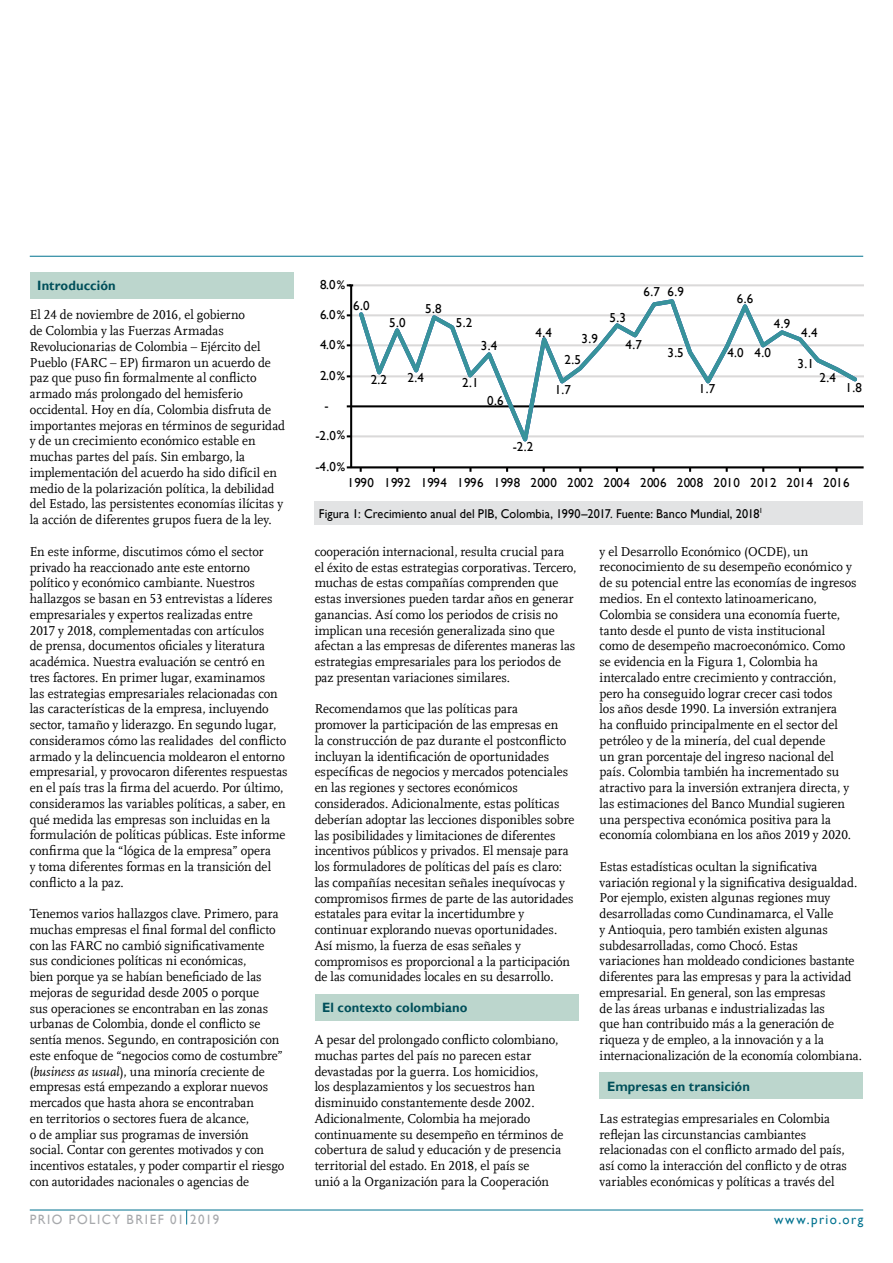
<style>
.page{position:relative;width:893px;height:1263px;background:#fff}
.page>*{position:absolute;margin:0;border:0;box-sizing:border-box;transform-origin:0 0}
.t1{font:13.5px/15.8px "Scala Offc Pro";color:#000;scale:.96 1}
.t2{font:700 13.5px "Gill Sans";letter-spacing:.01em;color:#004f5a;scale:.96 1}
.t3{font:13.5px "Gill Sans";letter-spacing:.12em;color:#a7a9ac;scale:.96 1}
.t4{font:13.5px "Gill Sans";letter-spacing:.115em;color:#00728f;scale:.96 1}
.t5{font:13.05px/27.3px "Gill Sans";letter-spacing:.04em;color:#000}
.t6{font:12.75px "Gill Sans";letter-spacing:.01em;color:#000;scale:.96 1}
.s1{font-style:italic}
.s2{font-size:12.45px}
</style>
<div class="page">
<hr style="left:30px;top:256px;width:833px;height:1px;background:#00728f">
<hr style="left:30px;top:1209px;width:833px;height:1px;background:#00728f">
<svg style="left:186px;top:1210px;width:1px;height:14px"></svg>
<div style="left:30px;top:272px;width:263px;height:27px;background:#bcd6cd"></div>
<div style="left:315px;top:994px;width:263px;height:26px;background:#bcd6cd"></div>
<div style="left:600px;top:1072px;width:263px;height:27px;background:#bcd6cd"></div>
<div style="left:315px;top:502px;width:548px;height:23px;background:#e2e3e4"></div>
<hr style="left:351px;top:284px;width:512px;height:2px;background:#dad9d9">
<hr style="left:351px;top:314px;width:512px;height:2px;background:#dad9d9">
<hr style="left:351px;top:344px;width:512px;height:2px;background:#dad9d9">
<hr style="left:351px;top:375px;width:512px;height:2px;background:#dad9d9">
<hr style="left:351px;top:435px;width:512px;height:2px;background:#dad9d9">
<hr style="left:350px;top:285px;width:2px;height:182px;background:#000">
<hr style="left:351px;top:405px;width:512px;height:2px;background:#000">
<svg style="left:356px;top:299px;width:505px;height:143px"></svg>
<hr style="left:351px;top:466px;width:512px;height:2px;background:#000">
<p class="t2" style="left:37px;top:278px;width:83px">Introducción</p>
<p class="t1" style="left:30px;top:307px;width:267px">El 24 de noviembre de 2016, el gobierno<br>de Colombia y las Fuerzas Armadas Revolucionarias de Colombia – Ejército del Pueblo (FARC – EP) firmaron un acuerdo de paz que puso fin formalmente al conflicto armado más prolongado del hemisferio occidental. Hoy en día, Colombia disfruta de importantes mejoras en términos de seguridad y de un crecimiento económico estable en muchas partes del país. Sin embargo, la implementación del acuerdo ha sido difícil en medio de la polarización política, la debilidad del Estado, las persistentes economías ilícitas y la acción de diferentes grupos fuera de la ley.</p>
<p class="t1" style="left:30px;top:543px;width:270px">En este informe, discutimos cómo el sector privado ha reaccionado ante este entorno político y económico cambiante. Nuestros hallazgos se basan en 53 entrevistas a líderes empresariales y expertos realizadas entre<br>2017 y 2018, complementadas con artículos<br>de prensa, documentos oficiales y literatura académica. Nuestra evaluación se centró en tres factores. En primer lugar, examinamos<br>las estrategias empresariales relacionadas con las características de la empresa, incluyendo sector, tamaño y liderazgo. En segundo lugar, consideramos cómo las realidades del conflicto armado y la delincuencia moldearon el entorno empresarial, y provocaron diferentes respuestas en el país tras la firma del acuerdo. Por último, consideramos las variables políticas, a saber, en qué medida las empresas son incluidas en la formulación de políticas públicas. Este informe confirma que la “lógica de la empresa” opera<br>y toma diferentes formas en la transición del conflicto a la paz.</p>
<p class="t1" style="left:30px;top:906px;width:267px">Tenemos varios hallazgos clave. Primero, para muchas empresas el final formal del conflicto con las FARC no cambió significativamente sus condiciones políticas ni económicas,<br>bien porque ya se habían beneficiado de las mejoras de seguridad desde 2005 o porque<br>sus operaciones se encontraban en las zonas urbanas de Colombia, donde el conflicto se sentía menos. Segundo, en contraposición con este enfoque de “negocios como de costumbre” (<span class="s1">business as usual</span>), una minoría creciente de empresas está empezando a explorar nuevos mercados que hasta ahora se encontraban<br>en territorios o sectores fuera de alcance,<br>o de ampliar sus programas de inversión social. Contar con gerentes motivados y con incentivos estatales, y poder compartir el riesgo con autoridades nacionales o agencias de</p>
<p class="t5" style="left:320px;top:271px;width:27px">8.0<span class="s2">%</span></p>
<p class="t5" style="left:320px;top:301px;width:27px">6.0<span class="s2">%</span></p>
<p class="t5" style="left:320px;top:332px;width:27px">4.0<span class="s2">%</span></p>
<p class="t5" style="left:320px;top:362px;width:27px">2.0<span class="s2">%</span></p>
<p class="t5" style="left:353px;top:292px;width:18px">6.0</p>
<p class="t5" style="left:389px;top:309px;width:18px">5.0</p>
<p class="t5" style="left:425px;top:295px;width:18px">5.8</p>
<p class="t5" style="left:371px;top:366px;width:18px">2.2</p>
<p class="t5" style="left:408px;top:364px;width:18px">2.4</p>
<p class="t5" style="left:325px;top:392px;width:6px">-</p>
<p class="t5" style="left:315px;top:423px;width:31px">-2.0<span class="s2">%</span></p>
<p class="t5" style="left:315px;top:453px;width:31px">-4.0<span class="s2">%</span></p>
<p class="t5" style="left:456px;top:309px;width:18px">5.2</p>
<p class="t5" style="left:481px;top:333px;width:18px">3.4</p>
<p class="t5" style="left:462px;top:369px;width:18px">2.1</p>
<p class="t5" style="left:487px;top:387px;width:18px">0.6</p>
<p class="t5" style="left:535px;top:319px;width:18px">4.4</p>
<p class="t5" style="left:582px;top:325px;width:18px">3.9</p>
<p class="t5" style="left:565px;top:347px;width:18px">2.5</p>
<p class="t5" style="left:555px;top:376px;width:18px">1.7</p>
<p class="t5" style="left:643px;top:278px;width:42px">6.7 6.9</p>
<p class="t5" style="left:625px;top:304px;width:18px;text-indent:-16px">5.3<br>4.7</p>
<p class="t5" style="left:667px;top:339px;width:18px">3.5</p>
<p class="t5" style="left:513px;top:433px;width:22px">-2.2</p>
<p class="t5" style="left:699px;top:376px;width:18px">1.7</p>
<p class="t5" style="left:737px;top:285px;width:18px">6.6</p>
<p class="t5" style="left:774px;top:310px;width:18px">4.9</p>
<p class="t5" style="left:727px;top:339px;width:18px">4.0</p>
<p class="t5" style="left:755px;top:339px;width:18px">4.0</p>
<p class="t5" style="left:801px;top:320px;width:18px">4.4</p>
<p class="t5" style="left:797px;top:350px;width:18px">3.1</p>
<p class="t5" style="left:820px;top:364px;width:18px">2.4</p>
<p class="t5" style="left:846px;top:375px;width:18px">1.8</p>
<p class="t5" style="left:347px;top:469px;width:504px">1990 1992 1994 1996 1998 2000 2002 2004 2006 2008 2010 2012 2014 2016</p>
<p class="t6" style="left:319px;top:506px;width:464px">Figura 1: Crecimiento anual del PIB, Colombia, 1990–2017. Fuente: Banco Mundial, 2018<sup>1</sup></p>
<p class="t1" style="left:315px;top:543px;width:274px">cooperación internacional, resulta crucial para el éxito de estas estrategias corporativas. Tercero, muchas de estas compañías comprenden que estas inversiones pueden tardar años en generar ganancias. Así como los periodos de crisis no implican una recesión generalizada sino que afectan a las empresas de diferentes maneras las estrategias empresariales para los periodos de paz presentan variaciones similares.</p>
<p class="t1" style="left:315px;top:701px;width:272px">Recomendamos que las políticas para<br>promover la participación de las empresas en<br>la construcción de paz durante el postconflicto incluyan la identificación de oportunidades específicas de negocios y mercados potenciales en las regiones y sectores económicos considerados. Adicionalmente, estas políticas deberían adoptar las lecciones disponibles sobre las posibilidades y limitaciones de diferentes incentivos públicos y privados. El mensaje para los formuladores de políticas del país es claro: las compañías necesitan señales inequívocas y compromisos firmes de parte de las autoridades estatales para evitar la incertidumbre y continuar explorando nuevas oportunidades.<br>Así mismo, la fuerza de esas señales y compromisos es proporcional a la participación de las comunidades locales en su desarrollo.</p>
<p class="t2" style="left:322px;top:999px;width:153px">El contexto colombiano</p>
<p class="t1" style="left:315px;top:1032px;width:261px">A pesar del prolongado conflicto colombiano, muchas partes del país no parecen estar devastadas por la guerra. Los homicidios,<br>los desplazamientos y los secuestros han disminuido constantemente desde 2002.<br>Adicionalmente, Colombia ha mejorado continuamente su desempeño en términos de cobertura de salud y educación y de presencia territorial del estado. En 2018, el país se<br>unió a la Organización para la Cooperación</p>
<p class="t1" style="left:600px;top:543px;width:269px">y el Desarrollo Económico (OCDE), un reconocimiento de su desempeño económico y de su potencial entre las economías de ingresos medios. En el contexto latinoamericano, Colombia se considera una economía fuerte, tanto desde el punto de vista institucional como de desempeño macroeconómico. Como se evidencia en la Figura 1, Colombia ha intercalado entre crecimiento y contracción, pero ha conseguido lograr crecer casi todos<br>los años desde 1990. La inversión extranjera<br>ha confluido principalmente en el sector del petróleo y de la minería, del cual depende<br>un gran porcentaje del ingreso nacional del país. Colombia también ha incrementado su atractivo para la inversión extranjera directa, y las estimaciones del Banco Mundial sugieren una perspectiva económica positiva para la economía colombiana en los años 2019 y 2020.</p>
<p class="t1" style="left:600px;top:858px;width:275px">Estas estadísticas ocultan la significativa variación regional y la significativa desigualdad.<br>Por ejemplo, existen algunas regiones muy desarrolladas como Cundinamarca, el Valle<br>y Antioquia, pero también existen algunas subdesarrolladas, como Chocó. Estas<br>variaciones han moldeado condiciones bastante diferentes para las empresas y para la actividad empresarial. En general, son las empresas<br>de las áreas urbanas e industrializadas las<br>que han contribuido más a la generación de riqueza y de empleo, a la innovación y a la internacionalización de la economía colombiana.</p>
<p class="t2" style="left:607px;top:1078px;width:150px">Empresas en transición</p>
<p class="t1" style="left:600px;top:1110px;width:259px">Las estrategias empresariales en Colombia reflejan las circunstancias cambiantes relacionadas con el conflicto armado del país, así como la interacción del conflicto y de otras variables económicas y políticas a través del</p>
<p class="t3" style="left:30px;top:1212px;width:199px">PRIO POLICY BRIEF 01 2019</p>
<p class="t4" style="left:774px;top:1212px;width:94px">www.prio.org</p>
</div>
